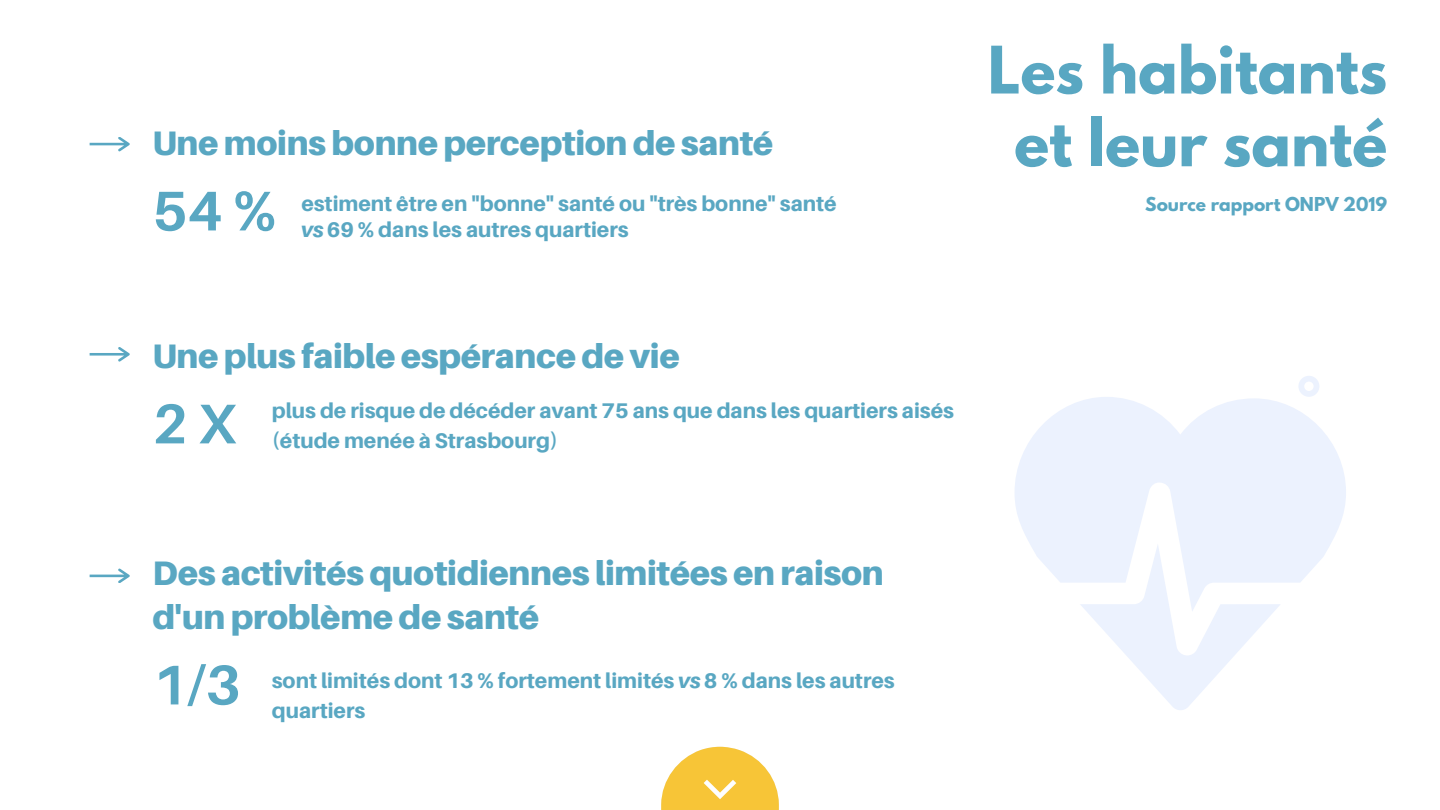
<style>
.page{position:relative;width:1440px;height:810px;background:#fff}
.page>*{position:absolute;margin:0;border:0;box-sizing:border-box;transform-origin:0 0}
.t1{font:700 58px "League Spartan";color:#59a7c2}
.t2{font:700 56px "Aileron";color:#59a7c2}
.t3{font:900 34px/43.5px "Aileron";letter-spacing:-.01em;color:#59a7c2}
.t4{font:800 21.2px/30px "Aileron";color:#59a7c2}
.t5{font:700 17px "League Spartan";color:#59a7c2}
.s1{font-style:italic}
</style>
<div class="page">
<svg style="left:1015px;top:397px;width:331px;height:186px;fill:#ecf2fe"></svg>
<svg style="left:1080px;top:544px;width:201px;height:166px"></svg>
<svg style="left:1298px;top:376px;width:21px;height:21px"></svg>
<svg style="left:90px;top:137px;width:40px;height:14px"></svg>
<svg style="left:90px;top:569px;width:40px;height:14px"></svg>
<svg style="left:90px;top:347px;width:40px;height:15px"></svg>
<svg style="left:661px;top:747px;width:118px;height:63px"></svg>
<p class="t3" style="left:153px;top:121px;width:622px">Une moins bonne perception de santé</p>
<p class="t2" style="left:153px;top:176px;width:125px">54%</p>
<p class="t4" style="left:301px;top:188px;width:537px">estiment être en "bonne" santé ou "très bonne" santé</p>
<p class="t4" style="left:301px;top:215px;width:329px"><span class="s1">vs</span>69 % dans les autres quartiers</p>
<p class="t1" style="left:988px;top:41px;width:401px">Les habitants</p>
<p class="t1" style="left:1014px;top:114px;width:375px">et leur santé</p>
<p class="t5" style="left:1145px;top:196px;width:243px">Source rapport ONPV 2019</p>
<p class="t3" style="left:153px;top:333px;width:529px">Une plus faible espérance de vie</p>
<p class="t2" style="left:153px;top:389px;width:85px">2X</p>
<p class="t4" style="left:272px;top:395px;width:684px">plus de risque de décéder avant 75 ans que dans les quartiers aisés (étude menée à Strasbourg)</p>
<p class="t3" style="left:153px;top:551px;width:733px">Des activités quotidiennes limitées en raison d'un problème de santé</p>
<p class="t2" style="left:153px;top:650px;width:90px">1/3</p>
<p class="t4" style="left:272px;top:666px;width:624px">sont limités dont 13 % fortement limités <span class="s1">vs</span>8 % dans les autres quartiers</p>
</div>
